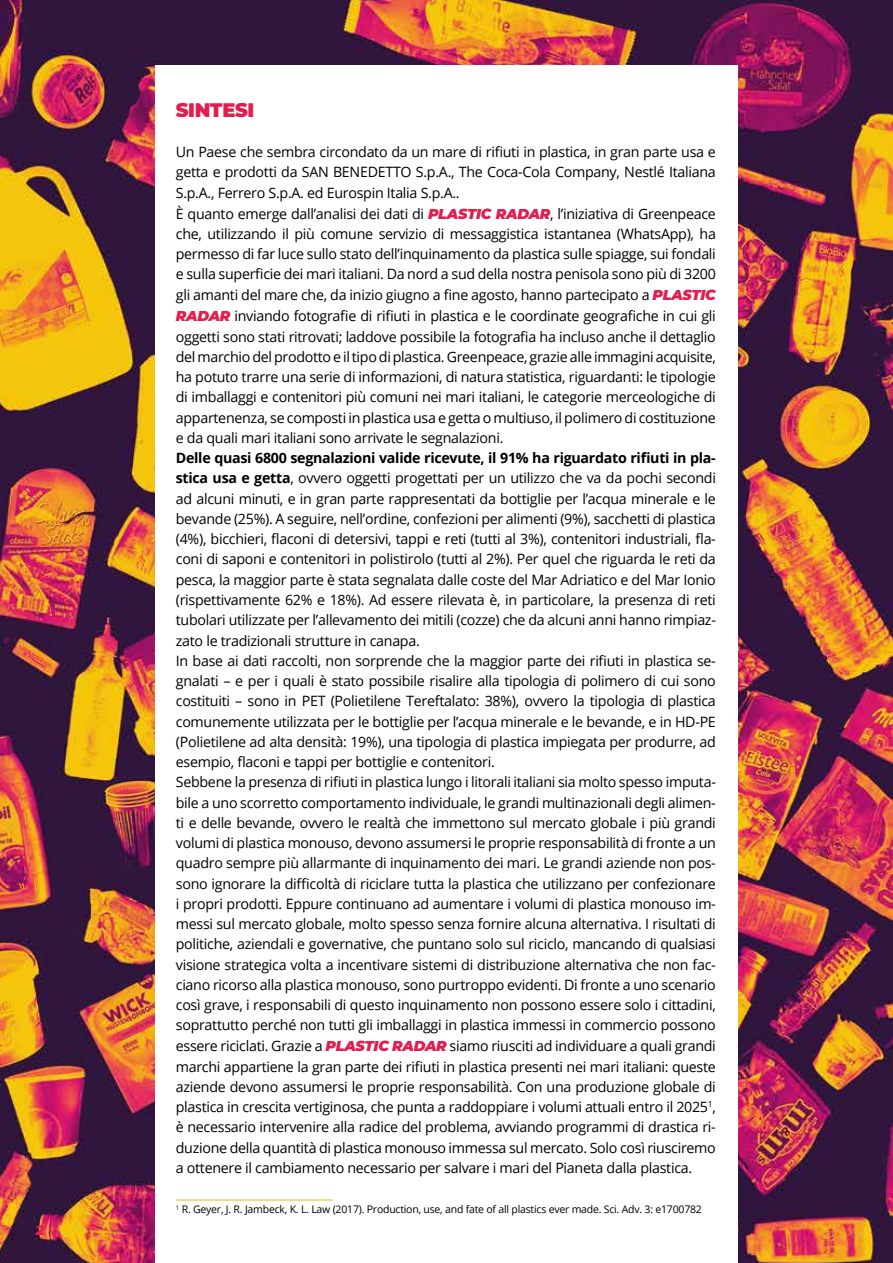
<style>
.page{position:relative;width:893px;height:1263px;background:#fff}
.page>*{position:absolute;margin:0;border:0;box-sizing:border-box;transform-origin:0 0}
.t1{font:900 19.5px "Montserrat";letter-spacing:-.02em;color:#e31d4e}
.t2{font:14.25px/20.2px "Open Sans";letter-spacing:-.02em;color:#000}
.t3{font:italic 900 13.5px "Montserrat";color:#e31d4e}
.t4{font:10.5px "Open Sans";letter-spacing:-.02em;color:#000}
.s1{font-family:"Montserrat";font-weight:900;font-style:italic;color:#e31d4e}
.s2{font-weight:700}
</style>
<div class="page">
<img style="left:0;top:0;width:893px;height:1263px">
<div style="left:155px;top:65px;width:583px;height:1198px;background:#fff"></div>
<hr style="left:176px;top:1199px;width:157px;height:1px;background:#eabd2d">
<p class="t3" style="left:36px;top:1219px;width:10px">2</p>
<h1 class="t1" style="left:176px;top:95px;width:80px">SINTESI</h1>
<p class="t2" style="left:176px;top:141px;width:542px">Un Paese che sembra circondato da un mare di rifiuti in plastica, in gran parte usa e getta e prodotti da SAN BENEDETTO S.p.A., The Coca-Cola Company, Nestlé Italiana S.p.A., Ferrero S.p.A. ed Eurospin Italia S.p.A..<br>È quanto emerge dall’analisi dei dati di <span class="s1">PLASTIC RADAR</span>, l’iniziativa di Greenpeace che, utilizzando il più comune servizio di messaggistica istantanea (WhatsApp), ha permesso di far luce sullo stato dell’inquinamento da plastica sulle spiagge, sui fondali e sulla superficie dei mari italiani. Da nord a sud della nostra penisola sono più di 3200 gli amanti del mare che, da inizio giugno a fine agosto, hanno partecipato a <span class="s1">PLASTIC RADAR</span> inviando fotografie di rifiuti in plastica e le coordinate geografiche in cui gli oggetti sono stati ritrovati; laddove possibile la fotografia ha incluso anche il dettaglio del marchio del prodotto e il tipo di plastica. Greenpeace, grazie alle immagini acquisite, ha potuto trarre una serie di informazioni, di natura statistica, riguardanti: le tipologie di imballaggi e contenitori più comuni nei mari italiani, le categorie merceologiche di appartenenza, se composti in plastica usa e getta o multiuso, il polimero di costituzione e da quali mari italiani sono arrivate le segnalazioni.</p>
<p class="t2" style="left:176px;top:448px;width:542px"><span class="s2">Delle quasi 6800 segnalazioni valide ricevute, il 91% ha riguardato rifiuti in pla&shy;stica usa e getta</span>, ovvero oggetti progettati per un utilizzo che va da pochi secondi ad alcuni minuti, e in gran parte rappresentati da bottiglie per l’acqua minerale e le bevande (25%). A seguire, nell’ordine, confezioni per alimenti (9%), sacchetti di plastica (4%), bicchieri, flaconi di detersivi, tappi e reti (tutti al 3%), contenitori industriali, fla&shy;coni di saponi e contenitori in polistirolo (tutti al 2%). Per quel che riguarda le reti da pesca, la maggior parte è stata segnalata dalle coste del Mar Adriatico e del Mar Ionio (rispettivamente 62% e 18%). Ad essere rilevata è, in particolare, la presenza di reti tubolari utilizzate per l’allevamento dei mitili (cozze) che da alcuni anni hanno rimpiaz&shy;zato le tradizionali strutture in canapa.<br>In base ai dati raccolti, non sorprende che la maggior parte dei rifiuti in plastica se&shy;gnalati – e per i quali è stato possibile risalire alla tipologia di polimero di cui sono costituiti – sono in PET (Polietilene Tereftalato: 38%), ovvero la tipologia di plastica comunemente utilizzata per le bottiglie per l’acqua minerale e le bevande, e in HD-PE (Polietilene ad alta densità: 19%), una tipologia di plastica impiegata per produrre, ad esempio, flaconi e tappi per bottiglie e contenitori.<br>Sebbene la presenza di rifiuti in plastica lungo i litorali italiani sia molto spesso imputa&shy;bile a uno scorretto comportamento individuale, le grandi multinazionali degli alimen&shy;ti e delle bevande, ovvero le realtà che immettono sul mercato globale i più grandi volumi di plastica monouso, devono assumersi le proprie responsabilità di fronte a un quadro sempre più allarmante di inquinamento dei mari. Le grandi aziende non pos&shy;sono ignorare la difficoltà di riciclare tutta la plastica che utilizzano per confezionare i propri prodotti. Eppure continuano ad aumentare i volumi di plastica monouso im&shy;messi sul mercato globale, molto spesso senza fornire alcuna alternativa. I risultati di politiche, aziendali e governative, che puntano solo sul riciclo, mancando di qualsiasi visione strategica volta a incentivare sistemi di distribuzione alternativa che non fac&shy;ciano ricorso alla plastica monouso, sono purtroppo evidenti. Di fronte a uno scenario così grave, i responsabili di questo inquinamento non possono essere solo i cittadini, soprattutto perché non tutti gli imballaggi in plastica immessi in commercio possono essere riciclati. Grazie a <span class="s1">PLASTIC RADAR</span> siamo riusciti ad individuare a quali grandi marchi appartiene la gran parte dei rifiuti in plastica presenti nei mari italiani: queste aziende devono assumersi le proprie responsabilità. Con una produzione globale di plastica in crescita vertiginosa, che punta a raddoppiare i volumi attuali entro il 2025<sup>1</sup>, è necessario intervenire alla radice del problema, avviando programmi di drastica ri&shy;duzione della quantità di plastica monouso immessa sul mercato. Solo così riusciremo a ottenere il cambiamento necessario per salvare i mari del Pianeta dalla plastica.</p>
<p class="t4" style="left:176px;top:1202px;width:528px"><sup>1</sup> R. Geyer, J. R. Jambeck, K. L. Law (2017). Production, use, and fate of all plastics ever made. Sci. Adv. 3: e1700782</p>
</div>
